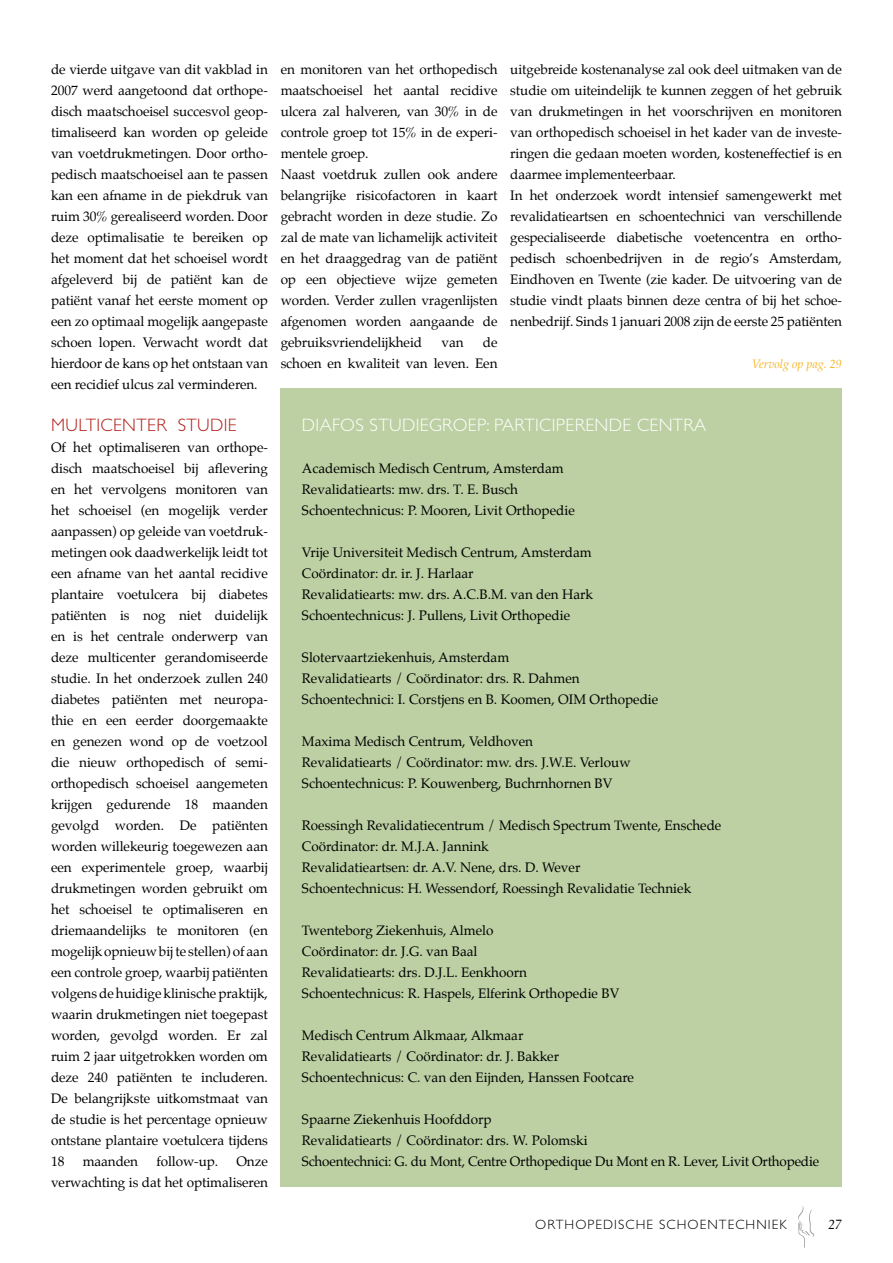
<style>
.page{position:relative;width:893px;height:1263px;background:#fff}
.page>*{position:absolute;margin:0;border:0;box-sizing:border-box;transform-origin:0 0}
.t1{font:300 18px "Gill Sans";letter-spacing:.02em;color:#fff}
.t2{font:300 18px "Gill Sans";letter-spacing:.02em;color:#b11f17}
.t3{font:13.5px/21px "Palatino";letter-spacing:-.005em;color:#000}
.t4{font:300 13.5px "Gill Sans";color:#000}
.t5{font:italic 13.5px "Palatino";color:#000}
.t6{font:italic 12px "Palatino";color:#f8b323}
</style>
<div class="page">
<div style="left:281px;top:389px;width:561px;height:798px;background:#bcd0a3"></div>
<svg style="left:798px;top:1206px;width:16px;height:41px"></svg>
<p class="t3" style="left:51px;top:58px;width:218px;text-align:justify">de vierde uitgave van dit vakblad in 2007 werd aangetoond dat orthope&shy;disch maatschoeisel succesvol geop&shy;timaliseerd kan worden op geleide van voetdrukmetingen. Door ortho&shy;pedisch maatschoeisel aan te passen kan een afname in de piekdruk van ruim 30% gerealiseerd worden. Door deze optimalisatie te bereiken op het moment dat het schoeisel wordt afgeleverd bij de patiënt kan de patiënt vanaf het eerste moment op een zo optimaal mogelijk aangepaste schoen lopen. Verwacht wordt dat hierdoor de kans op het ontstaan van een recidief ulcus zal verminderen.</p>
<p class="t2" style="left:51px;top:414px;width:187px">MULTICENTER STUDIE</p>
<p class="t3" style="left:51px;top:436px;width:218px;text-align:justify">Of het optimaliseren van orthope&shy;disch maatschoeisel bij aflevering en het vervolgens monitoren van het schoeisel (en mogelijk verder aanpassen) op geleide van voetdruk&shy;metingen ook daadwerkelijk leidt tot een afname van het aantal recidive plantaire voetulcera bij diabetes patiënten is nog niet duidelijk en is het centrale onderwerp van deze multicenter gerandomiseerde studie. In het onderzoek zullen 240 diabetes patiënten met neuropa&shy;thie en een eerder doorgemaakte en genezen wond op de voetzool die nieuw orthopedisch of semi&shy;orthopedisch schoeisel aangemeten krijgen gedurende 18 maanden gevolgd worden. De patiënten worden willekeurig toegewezen aan een experimentele groep, waarbij drukmetingen worden gebruikt om het schoeisel te optimaliseren en driemaandelijks te monitoren (en mogelijk opnieuw bij te stellen) of aan een controle groep, waarbij patiënten volgens de huidige klinische praktijk, waarin drukmetingen niet toegepast worden, gevolgd worden. Er zal ruim 2 jaar uitgetrokken worden om deze 240 patiënten te includeren.<br>De belangrijkste uitkomstmaat van de studie is het percentage opnieuw ontstane plantaire voetulcera tijdens 18</p>
<p class="t3" style="left:83px;top:1151px;width:57px">maanden</p>
<p class="t3" style="left:156px;top:1151px;width:63px">follow-up.</p>
<p class="t3" style="left:51px;top:1151px;width:218px;text-align:right">Onze<br>verwachting is dat het optimaliseren</p>
<p class="t3" style="left:281px;top:59px;width:218px">en monitoren van het orthopedisch maatschoeisel het aantal recidive ulcera zal halveren, van 30% in de controle groep tot 15% in de experi&shy;mentele groep.<br>Naast voetdruk zullen ook andere belangrijke risicofactoren in kaart gebracht worden in deze studie. Zo zal de mate van lichamelijk activiteit en het draaggedrag van de patiënt op een objectieve wijze gemeten worden. Verder zullen vragenlijsten afgenomen worden aangaande de gebruiksvriendelijkheid</p>
<p class="t3" style="left:281px;top:332px;width:218px;text-align:right">de<br>schoen en kwaliteit van leven. Een</p>
<p class="t3" style="left:441px;top:332px;width:24px">van</p>
<p class="t3" style="left:510px;top:59px;width:333px">uitgebreide kostenanalyse zal ook deel uitmaken van de studie om uiteindelijk te kunnen zeggen of het gebruik van drukmetingen in het voorschrijven en monitoren van orthopedisch schoeisel in het kader van de investe&shy;ringen die gedaan moeten worden, kosteneffectief is en daarmee implementeerbaar.<br>In het onderzoek wordt intensief samengewerkt met revalidatieartsen en schoentechnici van verschillende gespecialiseerde diabetische voetencentra en ortho&shy;pedisch schoenbedrijven in de regio’s Amsterdam, Eindhoven en Twente (zie kader. De uitvoering van de studie vindt plaats binnen deze centra of bij het schoe&shy;nenbedrijf. Sinds 1 januari 2008 zijn de eerste 25 patiënten</p>
<p class="t6" style="left:752px;top:354px;width:92px">Vervolg op pag. 29</p>
<p class="t1" style="left:302px;top:414px;width:11px">DIAFOS</p>
<p class="t1" style="left:370px;top:414px;width:338px">STUDIEGROEP: PARTICIPERENDE CENTRA</p>
<p class="t3" style="left:302px;top:457px;width:274px">Academisch Medisch Centrum, Amsterdam<br>Revalidatiearts: mw. drs. T. E. Busch<br>Schoentechnicus: P. Mooren, Livit Orthopedie</p>
<p class="t3" style="left:302px;top:541px;width:293px">Vrije Universiteit Medisch Centrum, Amsterdam Coördinator: dr. ir. J. Harlaar<br>Revalidatiearts: mw. drs. A.C.B.M. van den Hark Schoentechnicus: J. Pullens, Livit Orthopedie</p>
<p class="t3" style="left:302px;top:646px;width:358px">Slotervaartziekenhuis, Amsterdam<br>Revalidatiearts / Coördinator: drs. R. Dahmen<br>Schoentechnici: I. Corstjens en B. Koomen, OIM Orthopedie</p>
<p class="t3" style="left:302px;top:730px;width:330px">Maxima Medisch Centrum, Veldhoven<br>Revalidatiearts / Coördinator: mw. drs. J.W.E. Verlouw<br>Schoentechnicus: P. Kouwenberg, Buchrnhornen BV</p>
<p class="t3" style="left:302px;top:814px;width:421px">Roessingh Revalidatiecentrum / Medisch Spectrum Twente, Enschede Coördinator: dr. M.J.A. Jannink<br>Revalidatieartsen: dr. A.V. Nene, drs. D. Wever<br>Schoentechnicus: H. Wessendorf, Roessingh Revalidatie Techniek</p>
<p class="t3" style="left:302px;top:919px;width:319px">Twenteborg Ziekenhuis, Almelo<br>Coördinator: dr. J.G. van Baal<br>Revalidatiearts: drs. D.J.L. Eenkhoorn Schoentechnicus: R. Haspels, Elferink Orthopedie BV</p>
<p class="t3" style="left:302px;top:1024px;width:334px">Medisch Centrum Alkmaar, Alkmaar<br>Revalidatiearts / Coördinator: dr. J. Bakker<br>Schoentechnicus: C. van den Eijnden, Hanssen Footcare</p>
<p class="t3" style="left:302px;top:1108px;width:519px">Spaarne Ziekenhuis Hoofddorp<br>Revalidatiearts / Coördinator: drs. W. Polomski<br>Schoentechnici: G. du Mont, Centre Orthopedique Du Mont en R. Lever, Livit Orthopedie</p>
<p class="t4" style="left:535px;top:1216px;width:10px">ORTHOPEDISCHE</p>
<p class="t4" style="left:659px;top:1216px;width:11px">SCHOENTECHNIEK</p>
<p class="t5" style="left:828px;top:1214px;width:15px">27</p>
</div>
